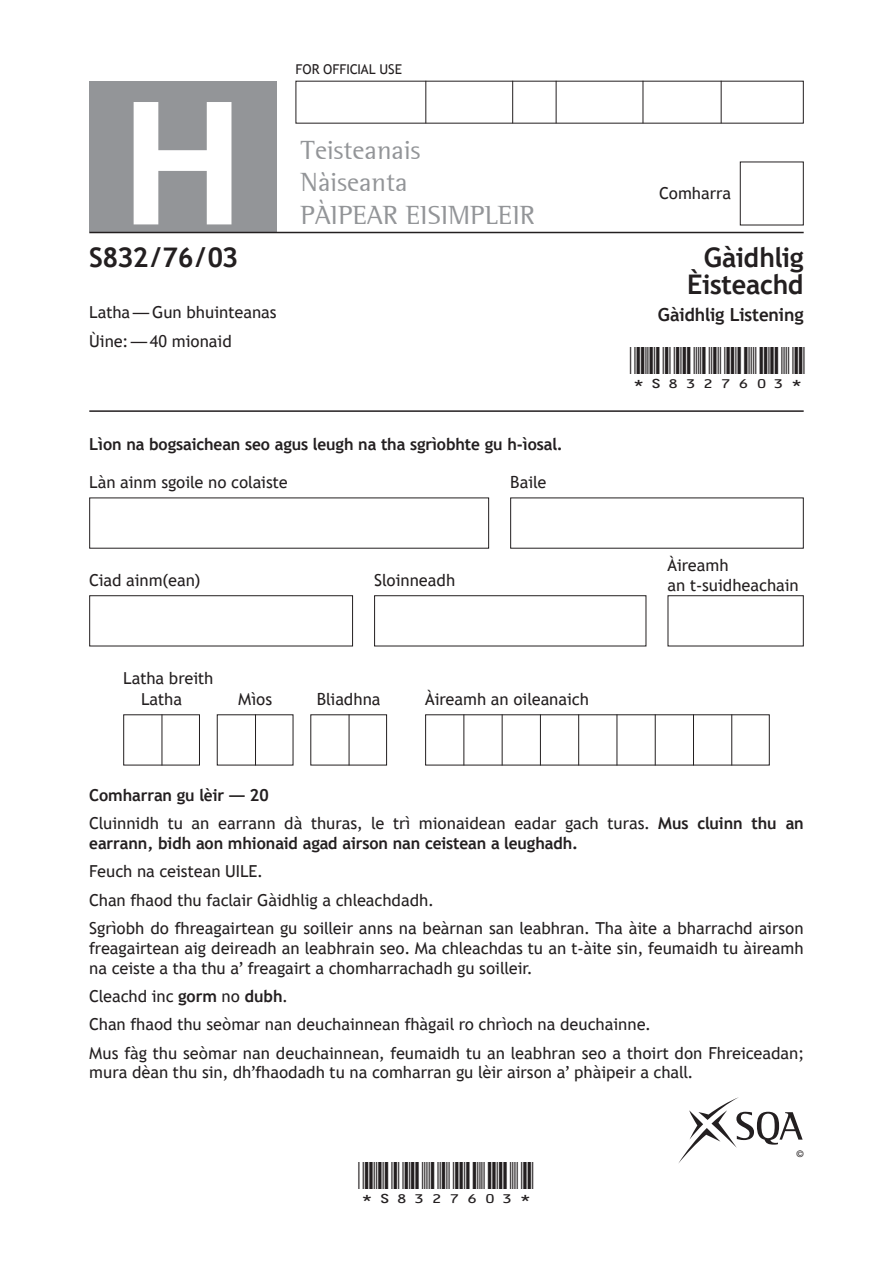
<style>
.page{position:relative;width:893px;height:1263px;background:#fff}
.page>*{position:absolute;margin:0;border:0;box-sizing:border-box;transform-origin:0 0}
.t1{font:700 171px "Arial";color:#fff}
.t2{font:27px/32.4px "Rotis Semi Serif";color:#939598}
.Paper_Code{font:700 27px "Trebuchet 2010";color:#231f20}
.t3{font:18px "BC39 Short HR";color:#231f20;scale:1.25 1}
.t4{font:700 18px "Trebuchet 2010";color:#231f20}
.Basic_spaced{font:16.5px/19.8px "Trebuchet 2010";color:#231f20}
.Basic_spaced-2{font:700 16.5px/19.8px "Trebuchet 2010";color:#231f20}
.t5{font:13.5px "Trebuchet 2010";color:#231f20}
.t6{font:9px "Helvetica";color:#231f20}
.s1{font-weight:400}
.s2{font-weight:700}
</style>
<div class="page">
<div style="left:89px;top:81px;width:187px;height:151px;background:#939598"></div>
<hr style="left:425px;top:81px;width:1px;height:42px;background:#231f20">
<hr style="left:512px;top:81px;width:1px;height:42px;background:#231f20">
<hr style="left:556px;top:81px;width:1px;height:42px;background:#231f20">
<hr style="left:643px;top:81px;width:1px;height:42px;background:#231f20">
<hr style="left:721px;top:81px;width:1px;height:42px;background:#231f20">
<hr style="left:89px;top:232px;width:715px;height:1px;background:#231f20">
<hr style="left:89px;top:410px;width:715px;height:2px;background:#231f20">
<div style="left:740px;top:162px;width:64px;height:63px;border:1px solid #231f20"></div>
<div style="left:668px;top:595px;width:136px;height:51px;border:1px solid #231f20"></div>
<svg style="left:678px;top:1097px;width:125px;height:66px"></svg>
<div style="left:89px;top:595px;width:264px;height:51px;border:1px solid #231f20"></div>
<div style="left:374px;top:595px;width:272px;height:51px;border:1px solid #231f20"></div>
<hr style="left:463px;top:714px;width:1px;height:51px;background:#231f20">
<hr style="left:502px;top:714px;width:1px;height:51px;background:#231f20">
<hr style="left:540px;top:714px;width:1px;height:51px;background:#231f20">
<hr style="left:578px;top:714px;width:1px;height:51px;background:#231f20">
<hr style="left:617px;top:714px;width:1px;height:51px;background:#231f20">
<hr style="left:655px;top:714px;width:1px;height:51px;background:#231f20">
<hr style="left:693px;top:714px;width:1px;height:51px;background:#231f20">
<hr style="left:731px;top:714px;width:1px;height:51px;background:#231f20">
<div style="left:123px;top:714px;width:77px;height:51px;border:1px solid #231f20"></div>
<hr style="left:162px;top:714px;width:1px;height:51px;background:#231f20">
<hr style="left:255px;top:714px;width:1px;height:51px;background:#231f20">
<hr style="left:349px;top:714px;width:1px;height:51px;background:#231f20">
<h1 class="t1" style="left:121px;top:50px;width:125px">H</h1>
<p class="Paper_Code" style="left:89px;top:240px;width:150px">S832/76/03</p>
<p class="Basic_spaced" style="left:89px;top:302px;width:189px">Latha — Gun bhuinteanas</p>
<p class="Basic_spaced" style="left:89px;top:331px;width:144px">Ùine: — 40 mionaid</p>
<p class="t5" style="left:296px;top:60px;width:108px">FOR OFFICIAL USE</p>
<h2 class="t2" style="left:301px;top:133px;width:236px">Teisteanais<br>Nàiseanta<br>PÀIPEAR EISIMPLEIR</h2>
<p class="Basic_spaced-2" style="left:89px;top:434px;width:475px">Lìon na bogsaichean seo agus leugh na tha sgrìobhte gu h-ìosal.</p>
<p class="Basic_spaced" style="left:89px;top:472px;width:200px">Làn ainm sgoile no colaiste</p>
<p class="Basic_spaced" style="left:89px;top:570px;width:113px">Ciad ainm(ean)</p>
<p class="Basic_spaced" style="left:374px;top:570px;width:83px">Sloinneadh</p>
<p class="Basic_spaced" style="left:510px;top:472px;width:38px">Baile</p>
<p class="Basic_spaced" style="left:141px;top:667px;width:74px;line-height:21.3px;text-indent:-18px">Latha breith<br>Latha</p>
<p class="Basic_spaced" style="left:238px;top:689px;width:36px">Mìos</p>
<p class="Basic_spaced" style="left:317px;top:689px;width:65px">Bliadhna</p>
<p class="Basic_spaced" style="left:425px;top:689px;width:165px">Àireamh an oileanaich</p>
<p class="Basic_spaced" style="left:659px;top:183px;width:73px">Comharra</p>
<p class="Paper_Code" style="left:704px;top:240px;width:101px">Gàidhlig</p>
<p class="Paper_Code" style="left:687px;top:267px;width:118px">Èisteachd</p>
<p class="t4" style="left:658px;top:303px;width:147px">Gàidhlig Listening</p>
<p class="t3" style="left:630px;top:357px;width:142px">*S8327603*</p>
<p class="Basic_spaced" style="left:668px;top:555px;width:133px">Àireamh<br>an t-suidheachain</p>
<p class="Basic_spaced-2" style="left:89px;top:785px;width:181px">Comharran gu lèir — 20</p>
<p class="Basic_spaced-2" style="left:89px;top:813px;width:716px"><span class="s1">Cluinnidh tu an earrann dà thuras, le trì mionaidean eadar gach turas.</span> Mus cluinn thu an earrann, bidh aon mhionaid agad airson nan ceistean a leughadh.</p>
<p class="Basic_spaced" style="left:89px;top:861px;width:175px">Feuch na ceistean UILE.</p>
<p class="Basic_spaced" style="left:89px;top:890px;width:346px">Chan fhaod thu faclair Gàidhlig a chleachdadh.</p>
<p class="Basic_spaced" style="left:89px;top:918px;width:716px;text-align:justify">Sgrìobh do fhreagairtean gu soilleir anns na beàrnan san leabhran. Tha àite a bharrachd airson freagairtean aig deireadh an leabhrain seo. Ma chleachdas tu an t-àite sin, feumaidh tu àireamh na ceiste a tha thu a’ freagairt a chomharrachadh gu soilleir.</p>
<p class="Basic_spaced" style="left:89px;top:986px;width:200px">Cleachd inc <span class="s2">gorm</span> no <span class="s2">dubh</span>.</p>
<p class="Basic_spaced" style="left:89px;top:1014px;width:563px">Chan fhaod thu seòmar nan deuchainnean fhàgail ro chrìoch na deuchainne.</p>
<p class="Basic_spaced" style="left:89px;top:1042px;width:716px">Mus fàg thu seòmar nan deuchainnean, feumaidh tu an leabhran seo a thoirt don Fhreiceadan; mura dèan thu sin, dh’fhaodadh tu na comharran gu lèir airson a’ phàipeir a chall.</p>
<p class="t3" style="left:359px;top:1172px;width:142px">*S8327603*</p>
<p class="t6" style="left:797px;top:1149px;width:8px">©</p>
</div>
